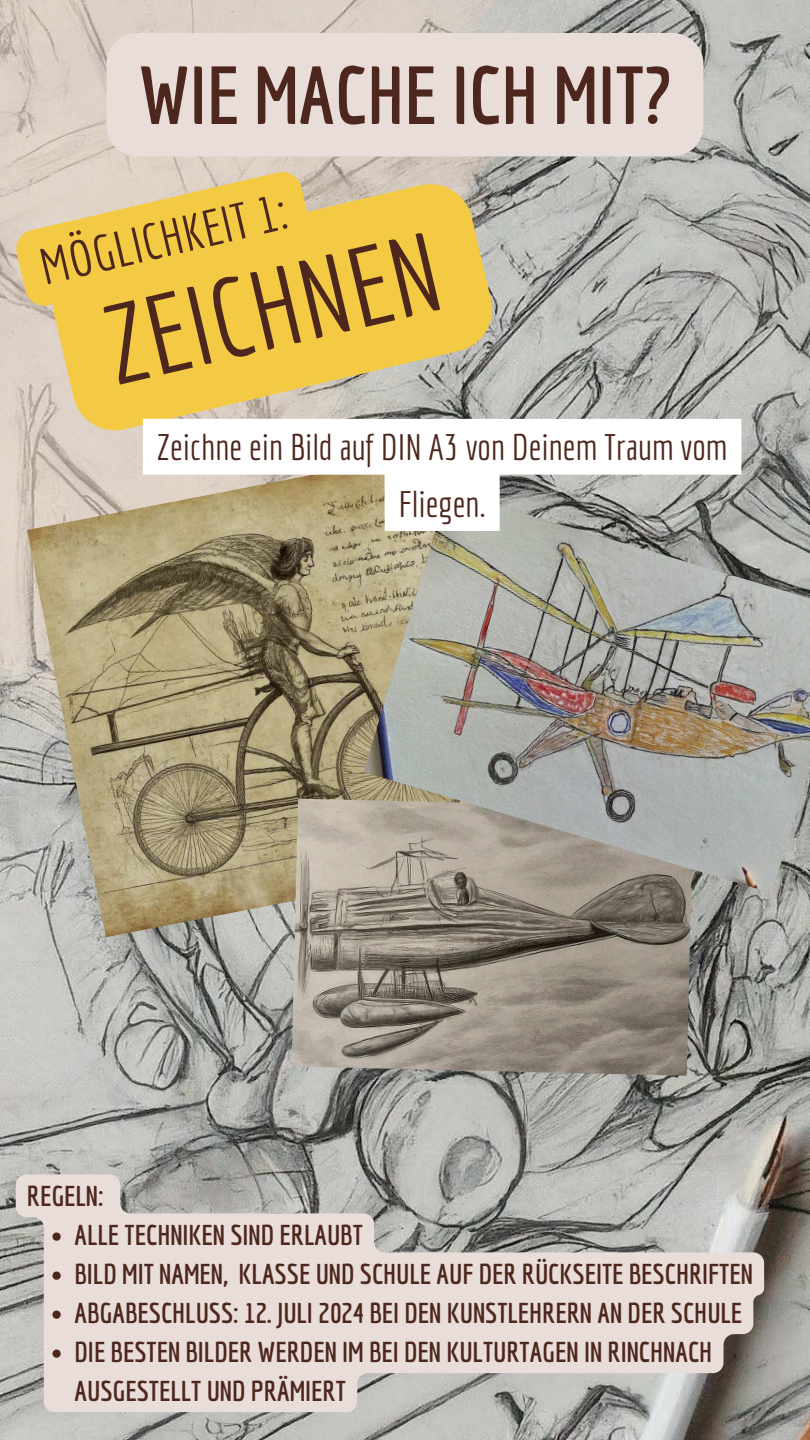
<style>
.page{position:relative;width:810px;height:1440px;background:#fff}
.page>*{position:absolute;margin:0;border:0;box-sizing:border-box;transform-origin:0 0}
.t1{font:110px "Economica";color:#4d271d}
.t2{font:700 80px "Economica";color:#4d271d}
.t3{font:50px "Economica";color:#4d271d}
.t4{font:36px/56.2px "Economica";color:#4d271d;text-align:center}
.t5{font:700 28px/39px "Economica";color:#4d271d}
</style>
<div class="page">
<img style="left:0;top:0;width:810px;height:1440px">
<img style="left:0;top:0;width:565px;height:861px">
<div style="left:107px;top:33px;width:596px;height:123px;background:#e9ddda;border-radius:31px"></div>
<svg style="left:49px;top:183px;width:447px;height:252px;background:#e4c460"></svg>
<svg style="left:16px;top:1174px;width:748px;height:238px;background:#d1cac6"></svg>
<svg style="left:52px;top:1233px;width:9px;height:8px"></svg>
<svg style="left:52px;top:1272px;width:9px;height:8px"></svg>
<svg style="left:52px;top:1311px;width:9px;height:8px"></svg>
<svg style="left:52px;top:1350px;width:9px;height:8px"></svg>
<img style="left:27px;top:447px;width:337px;height:490px">
<img style="left:292px;top:799px;width:401px;height:277px">
<img style="left:364px;top:491px;width:446px;height:402px">
<svg style="left:14px;top:170px;width:298px;height:138px;background:#eecb63"></svg>
<svg style="left:143px;top:419px;width:598px;height:112px"></svg>
<h2 class="t2" style="left:139px;top:49px;width:534px">WIE MACHE ICH MIT?</h2>
<h3 class="t3" style="left:34px;top:240px;width:254px;rotate:-13deg">MÖGLICHKEIT 1:</h3>
<h1 class="t1" style="left:93px;top:286px;width:342px;rotate:-13deg">ZEICHNEN</h1>
<p class="t4" style="left:157px;top:419px;width:572px">Zeichne ein Bild auf DIN A3 von Deinem Traum vom<br>Fliegen.</p>
<p class="t5" style="left:75px;top:1176px;width:680px;text-indent:-48px">REGELN:<br>ALLE TECHNIKEN SIND ERLAUBT<br>BILD MIT NAMEN, KLASSE UND SCHULE AUF DER RÜCKSEITE BESCHRIFTEN ABGABESCHLUSS: 12. JULI 2024 BEI DEN KUNSTLEHRERN AN DER SCHULE DIE BESTEN BILDER WERDEN IM BEI DEN KULTURTAGEN IN RINCHNACH AUSGESTELLT UND PRÄMIERT</p>
</div>
